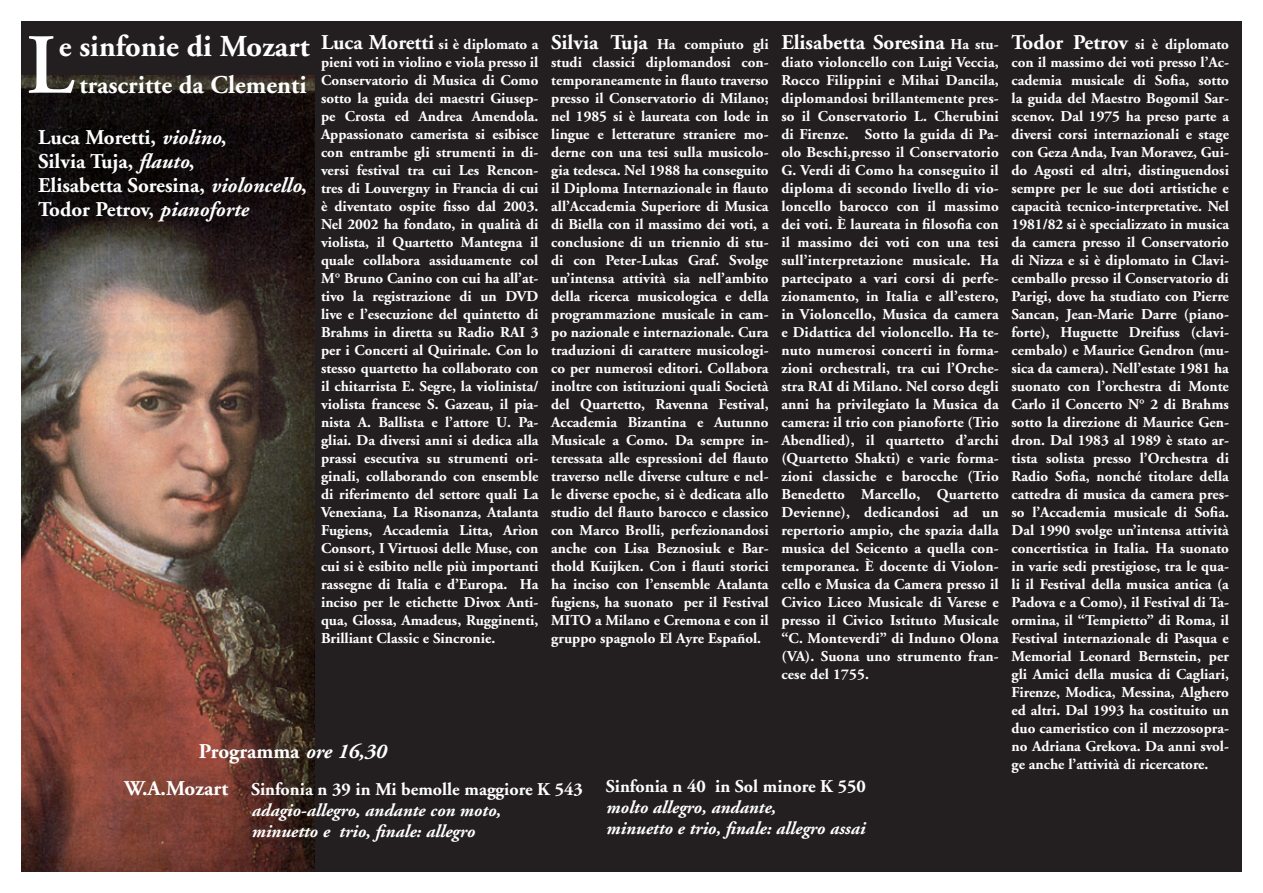
<style>
.page{position:relative;width:1263px;height:893px;background:#fff}
.page>*{position:absolute;margin:0;border:0;box-sizing:border-box;transform-origin:0 0}
.t1{font:600 85.35px "Adobe Garamond";color:#fff}
.t2{font:700 30.3px "Adobe Garamond";color:#fff}
.t3{font:700 25.5px "Adobe Garamond";color:#fff}
.Predefinito{font:700 21px "Adobe Garamond";color:#fff}
.t4{font:italic 700 18px "Adobe Garamond";color:#fff}
.t5{font:700 18px "Adobe Garamond";color:#fff}
.Pa2{font:700 15px/18px "Adobe Garamond";color:#fff;text-align:justify}
.Rientro_corpo_del_te{font:700 15px/18px "Adobe Garamond";color:#fff;text-align:justify}
.Nessuna_spaziatura{font:700 15px/18px "Adobe Garamond";color:#fff;text-align:justify}
.Predefinito-2{font:700 15px/18px "Adobe Garamond";letter-spacing:.01em;color:#fff;text-align:justify}
.s1{font-style:italic}
.s2{font-size:21px}
.s3{font-size:15px}
</style>
<div class="page">
<div style="left:21px;top:21px;width:1221px;height:851px;background:#231f20"></div>
<img style="left:21px;top:75px;width:293px;height:797px">
<p class="t2" style="left:59px;top:30px;width:252px">e sinfonie di Mozart</p>
<p class="t1" style="left:26px;top:19px;width:49px">L</p>
<p class="t3" style="left:80px;top:71px;width:229px">trascritte da Clementi</p>
<p class="Predefinito" style="left:38px;top:126px;width:190px">Luca Moretti, <span class="s1">violino</span>,</p>
<p class="Predefinito" style="left:38px;top:150px;width:158px">Silvia Tuja, <span class="s1">flauto</span>,</p>
<p class="Predefinito" style="left:38px;top:174px;width:270px">Elisabetta Soresina, <span class="s1">violoncello</span>,</p>
<p class="Predefinito" style="left:38px;top:198px;width:212px">Todor Petrov, <span class="s1">pianoforte</span></p>
<p class="Nessuna_spaziatura" style="left:321px;top:36px;width:219px"><span class="s2">Luca Moretti</span> si è diplomato a pieni voti in violino e viola presso il Conservatorio di Musica di Como sotto la guida dei maestri Giusep&shy;pe Crosta ed Andrea Amendola.<br>Appassionato camerista si esibisce con entrambe gli strumenti in di&shy;versi festival tra cui Les Rencon&shy;tres di Louvergny in Francia di cui è diventato ospite fisso dal 2003.<br>Nel 2002 ha fondato, in qualità di violista, il Quartetto Mantegna il quale collabora assiduamente col M° Bruno Canino con cui ha all’at&shy;tivo la registrazione di un DVD live e l’esecuzione del quintetto di Brahms in diretta su Radio RAI 3 per i Concerti al Quirinale. Con lo stesso quartetto ha collaborato con il chitarrista E. Segre, la violinista/ violista francese S. Gazeau, il pia&shy;nista A. Ballista e l’attore U. Pa&shy;gliai. Da diversi anni si dedica alla prassi esecutiva su strumenti ori&shy;ginali, collaborando con ensemble di riferimento del settore quali La Venexiana, La Risonanza, Atalanta Fugiens, Accademia Litta, Arìon Consort, I Virtuosi delle Muse, con cui si è esibito nelle più importanti rassegne di Italia e d’Europa. Ha inciso per le etichette Divox Anti&shy;qua, Glossa, Amadeus, Rugginenti, Brilliant Classic e Sincronie.</p>
<p class="Rientro_corpo_del_te" style="left:551px;top:36px;width:219px"><span class="s2">Silvia Tuja</span> Ha compiuto gli studi classici diplomandosi con&shy;temporaneamente in flauto traverso presso il Conservatorio di Milano; nel 1985 si è laureata con lode in lingue e letterature straniere mo&shy;derne con una tesi sulla musicolo&shy;gia tedesca. Nel 1988 ha conseguito il Diploma Internazionale in flauto all’Accademia Superiore di Musica di Biella con il massimo dei voti, a conclusione di un triennio di stu&shy;di con Peter-Lukas Graf. Svolge un’intensa attività sia nell’ambito della ricerca musicologica e della programmazione musicale in cam&shy;po nazionale e internazionale. Cura traduzioni di carattere musicologi&shy;co per numerosi editori. Collabora inoltre con istituzioni quali Società del Quartetto, Ravenna Festival, Accademia Bizantina e Autunno Musicale a Como. Da sempre in&shy;teressata alle espressioni del flauto traverso nelle diverse culture e nel&shy;le diverse epoche, si è dedicata allo studio del flauto barocco e classico con Marco Brolli, perfezionandosi anche con Lisa Beznosiuk e Bar&shy;thold Kuijken. Con i flauti storici ha inciso con l’ensemble Atalanta fugiens, ha suonato per il Festival MITO a Milano e Cremona e con il gruppo spagnolo El Ayre Español.</p>
<p class="Predefinito" style="left:781px;top:31px;width:219px">Elisabetta Soresina <span class="s3">Ha stu-</span></p>
<p class="Predefinito-2" style="left:781px;top:54px;width:219px">diato violoncello con Luigi Veccia, Rocco Filippini e Mihai Dancila, diplomandosi brillantemente pres&shy;so il Conservatorio L. Cherubini di Firenze. Sotto la guida di Pa&shy;olo Beschi,presso il Conservatorio G. Verdi di Como ha conseguito il diploma di secondo livello di vio&shy;loncello barocco con il massimo dei voti. È laureata in filosofia con il massimo dei voti con una tesi sull’interpretazione musicale. Ha partecipato a vari corsi di perfe&shy;zionamento, in Italia e all’estero, in Violoncello, Musica da camera e Didattica del violoncello. Ha te&shy;nuto numerosi concerti in forma&shy;zioni orchestrali, tra cui l’Orche&shy;stra RAI di Milano. Nel corso degli anni ha privilegiato la Musica da camera: il trio con pianoforte (Trio Abendlied), il quartetto d’archi (Quartetto Shakti) e varie forma&shy;zioni classiche e barocche (Trio Benedetto Marcello, Quartetto Devienne), dedicandosi ad un repertorio ampio, che spazia dalla musica del Seicento a quella con&shy;temporanea. È docente di Violon&shy;cello e Musica da Camera presso il Civico Liceo Musicale di Varese e presso il Civico Istituto Musicale “C. Monteverdi” di Induno Olona (VA). Suona uno strumento fran&shy;cese del 1755.</p>
<p class="Predefinito" style="left:199px;top:740px;width:189px">Programma <span class="s1">ore 16,30</span></p>
<p class="Predefinito" style="left:124px;top:776px;width:105px">W.A.Mozart</p>
<p class="t5" style="left:251px;top:779px;width:333px">Sinfonia n 39 in Mi bemolle maggiore K 543</p>
<p class="t4" style="left:251px;top:800px;width:251px">adagio-allegro, andante con moto,</p>
<p class="t4" style="left:251px;top:821px;width:225px">minuetto e trio, finale: allegro</p>
<p class="t5" style="left:606px;top:777px;width:261px">Sinfonia n 40 in Sol minore K 550</p>
<p class="t4" style="left:606px;top:798px;width:171px">molto allegro, andante,</p>
<p class="t4" style="left:606px;top:819px;width:260px">minuetto e trio, finale: allegro assai</p>
<p class="Pa2" style="left:1011px;top:36px;width:219px"><span class="s2">Todor Petrov</span> si è diplomato con il massimo dei voti presso l’Ac&shy;cademia musicale di Sofia, sotto la guida del Maestro Bogomil Sar&shy;scenov. Dal 1975 ha preso parte a diversi corsi internazionali e stage con Geza Anda, Ivan Moravez, Gui&shy;do Agosti ed altri, distinguendosi sempre per le sue doti artistiche e capacità tecnico-interpretative. Nel 1981/82 si è specializzato in musica da camera presso il Conservatorio di Nizza e si è diplomato in Clavi&shy;cemballo presso il Conservatorio di Parigi, dove ha studiato con Pierre Sancan, Jean-Marie Darre (piano&shy;forte), Huguette Dreifuss (clavi&shy;cembalo) e Maurice Gendron (mu&shy;sica da camera). Nell’estate 1981 ha suonato con l’orchestra di Monte Carlo il Concerto N° 2 di Brahms sotto la direzione di Maurice Gen&shy;dron. Dal 1983 al 1989 è stato ar&shy;tista solista presso l’Orchestra di Radio Sofia, nonché titolare della cattedra di musica da camera pres&shy;so l’Accademia musicale di Sofia.<br>Dal 1990 svolge un’intensa attività concertistica in Italia. Ha suonato in varie sedi prestigiose, tra le qua&shy;li il Festival della musica antica (a Padova e a Como), il Festival di Ta&shy;ormina, il “Tempietto” di Roma, il Festival internazionale di Pasqua e Memorial Leonard Bernstein, per gli Amici della musica di Cagliari, Firenze, Modica, Messina, Alghero ed altri. Dal 1993 ha costituito un duo cameristico con il mezzosopra&shy;no Adriana Grekova. Da anni svol&shy;ge anche l’attività di ricercatore.</p>
</div>
